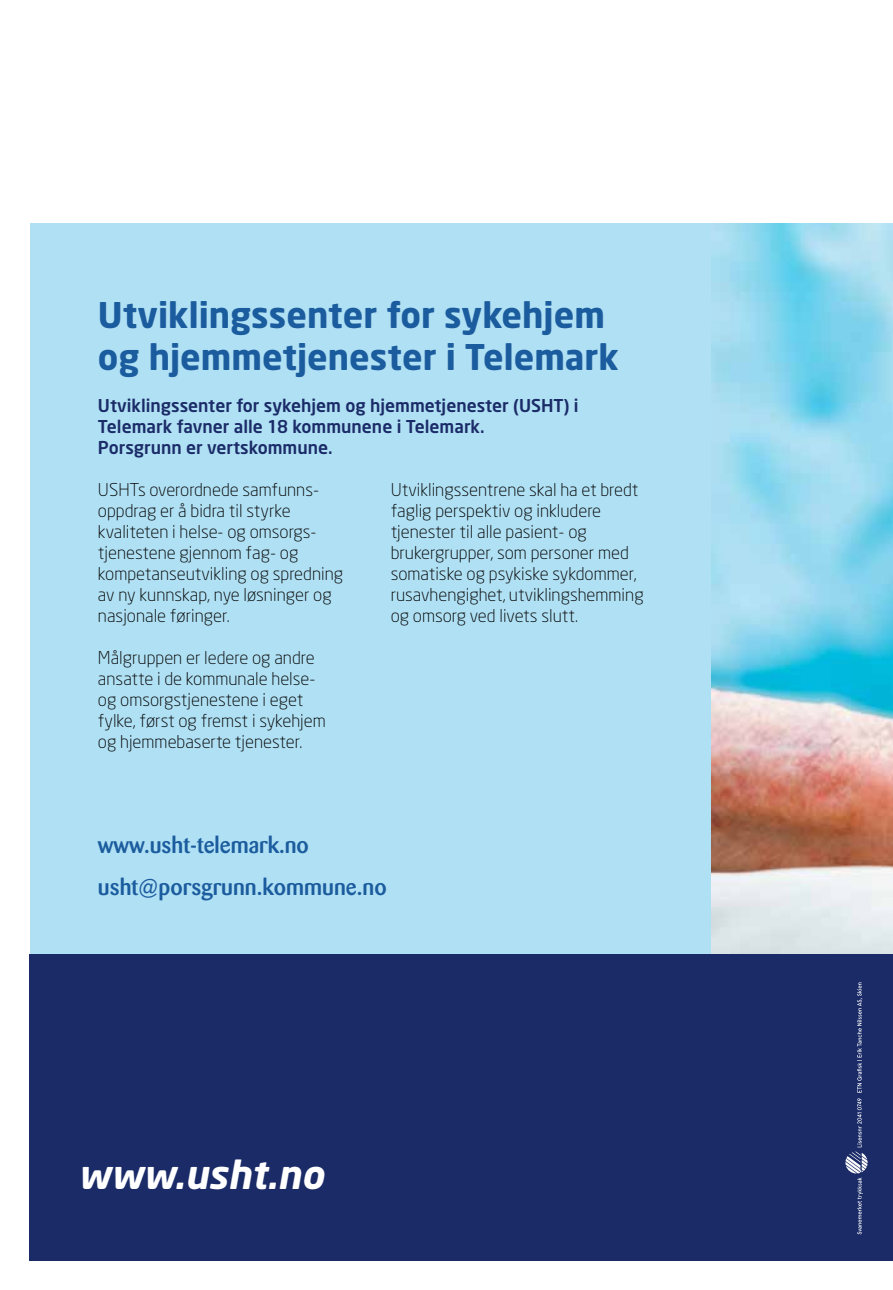
<style>
.page{position:relative;width:893px;height:1290px;background:#fff}
.page>*{position:absolute;margin:0;border:0;box-sizing:border-box;transform-origin:0 0}
.t1{font:italic 700 38.5px "Neo Sans";color:#fff}
.t2{font:700 35px/42px "Neo Sans";color:#1b5c9e}
.t3{font:500 22.75px/42px "Barmeno";color:#1b5c9e}
.t4{font:300 17.5px/21px "Neo Sans";color:#000}
.t5{font:500 17.5px/21px "Neo Sans";color:#1a2b68}
</style>
<div class="page">
<div style="left:30px;top:223px;width:746px;height:731px;background:#b0e0f3"></div>
<img style="left:712px;top:223px;width:181px;height:731px">
<div style="left:30px;top:954px;width:863px;height:306px;background:#1a2b68"></div>
<svg style="left:845px;top:982px;width:22px;height:252px"></svg>
<h2 class="t2" style="left:98px;top:293px;width:523px">Utviklingssenter for sykehjem og hjemmetjenester i Telemark</h2>
<p class="t5" style="left:98px;top:395px;width:482px">Utviklingssenter for sykehjem og hjemmetjenester (USHT) i<br>Telemark favner alle 18 kommunene i Telemark.<br>Porsgrunn er vertskommune.</p>
<p class="t4" style="left:98px;top:479px;width:247px">USHTs overordnede samfunns&shy;oppdrag er å bidra til styrke kvaliteten i helse- og omsorgs&shy;tjenestene gjennom fag- og kompetanseutvikling og spredning av ny kunnskap, nye løsninger og nasjonale føringer.</p>
<p class="t4" style="left:98px;top:647px;width:229px">Målgruppen er ledere og andre ansatte i de kommunale helse&shy;og omsorgstjenestene i eget fylke, først og fremst i sykehjem og hjemmebaserte tjenester.</p>
<p class="t4" style="left:391px;top:479px;width:254px">Utviklingssentrene skal ha et bredt faglig perspektiv og inkludere tjenester til alle pasient- og brukergrupper, som personer med somatiske og psykiske sykdommer, rusavhengighet, utviklingshemming og omsorg ved livets slutt.</p>
<h3 class="t3" style="left:98px;top:824px;width:290px">www.usht-telemark.no usht@porsgrunn.kommune.no</h3>
<h1 class="t1" style="left:78px;top:1150px;width:247px">www.usht.no</h1>
</div>
